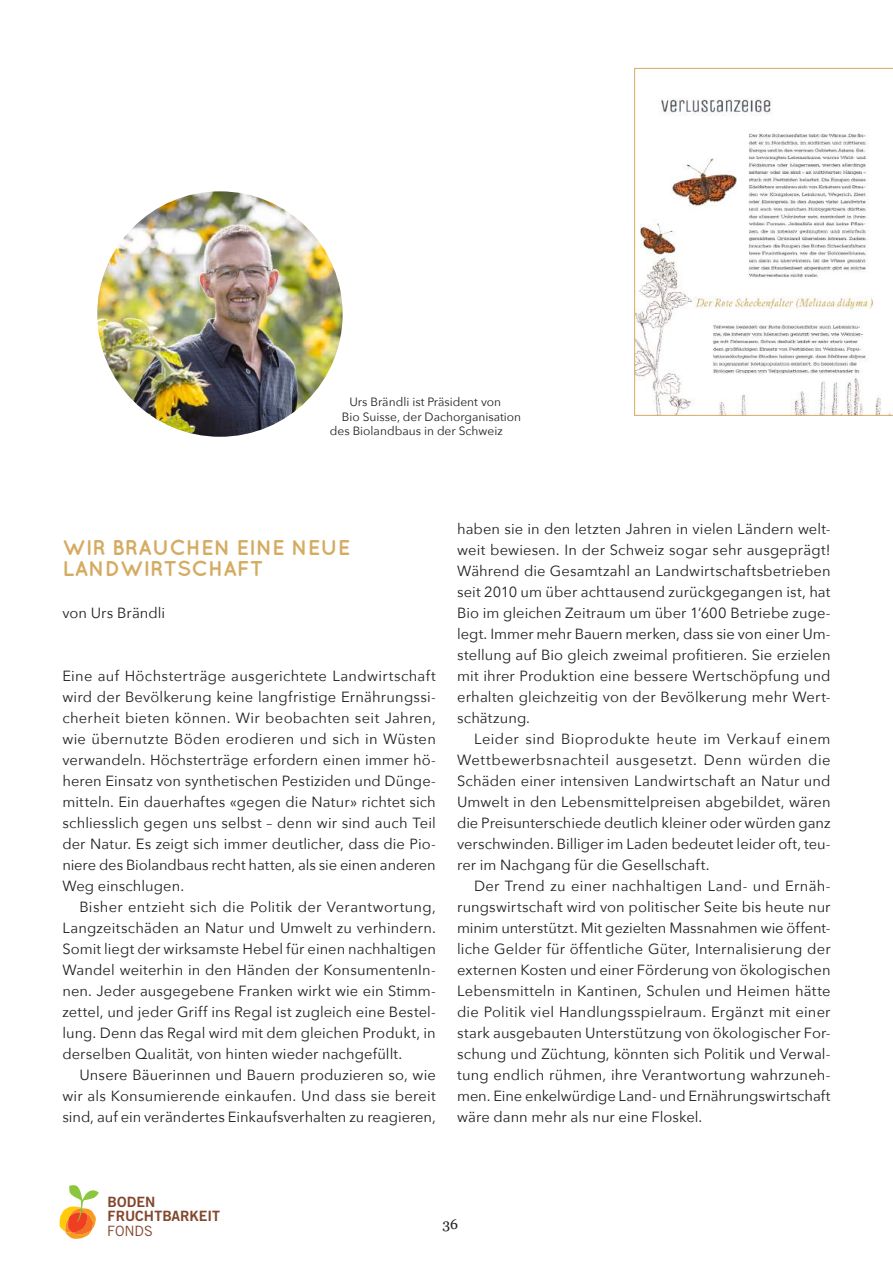
<style>
.page{position:relative;width:893px;height:1263px;background:#fff}
.page>*{position:absolute;margin:0;border:0;box-sizing:border-box;transform-origin:0 0}
.t1{font:700 21.3px/21px "Quicksand";color:#d5ab61}
.t2{font:14.7px/21px "Avenir Next";letter-spacing:.005em;color:#231f20;text-align:justify}
.t3{font:14.25px "Trade Gothic LT Std Bd 2";color:#82472c}
.t4{font:14.25px "Trade Gothic LT Std";color:#82472c}
.t5{font:14.1px "Georgia";color:#231f20}
.t6{font:12px "Avenir Next";color:#231f20}
</style>
<div class="page">
<svg style="left:60px;top:1185px;width:39px;height:54px"></svg>
<img style="left:97px;top:191px;width:246px;height:246px;border-radius:123px">
<svg style="left:634px;top:68px;width:259px;height:348px"></svg>
<p class="t6" style="left:349px;top:392px;width:153px">Urs Brändli ist Präsident von</p>
<p class="t6" style="left:342px;top:406px;width:181px">Bio Suisse, der Dachorganisation</p>
<p class="t6" style="left:330px;top:421px;width:174px">des Biolandbaus in der Schweiz</p>
<h1 class="t1" style="left:62px;top:536px;width:290px">WIR BRAUCHEN EINE NEUE<br>LANDWIRTSCHAFT</h1>
<p class="t2" style="left:62px;top:602px;width:104px">von Urs Brändli</p>
<p class="t2" style="left:62px;top:665px;width:375px">Eine auf Höchsterträge ausgerichtete Landwirtschaft wird der Bevölkerung keine langfristige Ernährungssi&shy;cherheit bieten können. Wir beobachten seit Jahren, wie übernutzte Böden erodieren und sich in Wüsten verwandeln. Höchsterträge erfordern einen immer hö&shy;heren Einsatz von synthetischen Pestiziden und Dünge&shy;mitteln. Ein dauerhaftes «gegen die Natur» richtet sich schliesslich gegen uns selbst – denn wir sind auch Teil der Natur. Es zeigt sich immer deutlicher, dass die Pio&shy;niere des Biolandbaus recht hatten, als sie einen anderen Weg einschlugen.</p>
<p class="t2" style="left:62px;top:896px;width:375px;text-indent:17px">Bisher entzieht sich die Politik der Verantwortung, Langzeitschäden an Natur und Umwelt zu verhindern.<br>Somit liegt der wirksamste Hebel für einen nachhaltigen Wandel weiterhin in den Händen der KonsumentenIn&shy;nen. Jeder ausgegebene Franken wirkt wie ein Stimm&shy;zettel, und jeder Griff ins Regal ist zugleich eine Bestel&shy;lung. Denn das Regal wird mit dem gleichen Produkt, in derselben Qualität, von hinten wieder nachgefüllt.</p>
<p class="t2" style="left:62px;top:1064px;width:375px;text-indent:17px">Unsere Bäuerinnen und Bauern produzieren so, wie wir als Konsumierende einkaufen. Und dass sie bereit sind, auf ein verändertes Einkaufsverhalten zu reagieren,</p>
<p class="t2" style="left:457px;top:518px;width:375px">haben sie in den letzten Jahren in vielen Ländern welt&shy;weit bewiesen. In der Schweiz sogar sehr ausgeprägt!<br>Während die Gesamtzahl an Landwirtschaftsbetrieben seit 2010 um über achttausend zurückgegangen ist, hat Bio im gleichen Zeitraum um über 1’600 Betriebe zuge&shy;legt. Immer mehr Bauern merken, dass sie von einer Um&shy;stellung auf Bio gleich zweimal profitieren. Sie erzielen mit ihrer Produktion eine bessere Wertschöpfung und erhalten gleichzeitig von der Bevölkerung mehr Wert&shy;schätzung.</p>
<p class="t2" style="left:457px;top:728px;width:375px;text-indent:17px">Leider sind Bioprodukte heute im Verkauf einem Wettbewerbsnachteil ausgesetzt. Denn würden die Schäden einer intensiven Landwirtschaft an Natur und Umwelt in den Lebensmittelpreisen abgebildet, wären die Preisunterschiede deutlich kleiner oder würden ganz verschwinden. Billiger im Laden bedeutet leider oft, teu&shy;rer im Nachgang für die Gesellschaft.</p>
<p class="t2" style="left:457px;top:875px;width:375px;text-indent:17px">Der Trend zu einer nachhaltigen Land- und Ernäh&shy;rungswirtschaft wird von politischer Seite bis heute nur minim unterstützt. Mit gezielten Massnahmen wie öffent&shy;liche Gelder für öffentliche Güter, Internalisierung der externen Kosten und einer Förderung von ökologischen Lebensmitteln in Kantinen, Schulen und Heimen hätte die Politik viel Handlungsspielraum. Ergänzt mit einer stark ausgebauten Unterstützung von ökologischer For&shy;schung und Züchtung, könnten sich Politik und Verwal&shy;tung endlich rühmen, ihre Verantwortung wahrzuneh&shy;men. Eine enkelwürdige Land- und Ernährungswirtschaft wäre dann mehr als nur eine Floskel.</p>
<p class="t3" style="left:108px;top:1193px;width:49px">BODEN</p>
<p class="t3" style="left:108px;top:1207px;width:114px">FRUCHTBARKEIT</p>
<p class="t4" style="left:107px;top:1222px;width:47px">FONDS</p>
<p class="t5" style="left:442px;top:1213px;width:17px">36</p>
</div>
